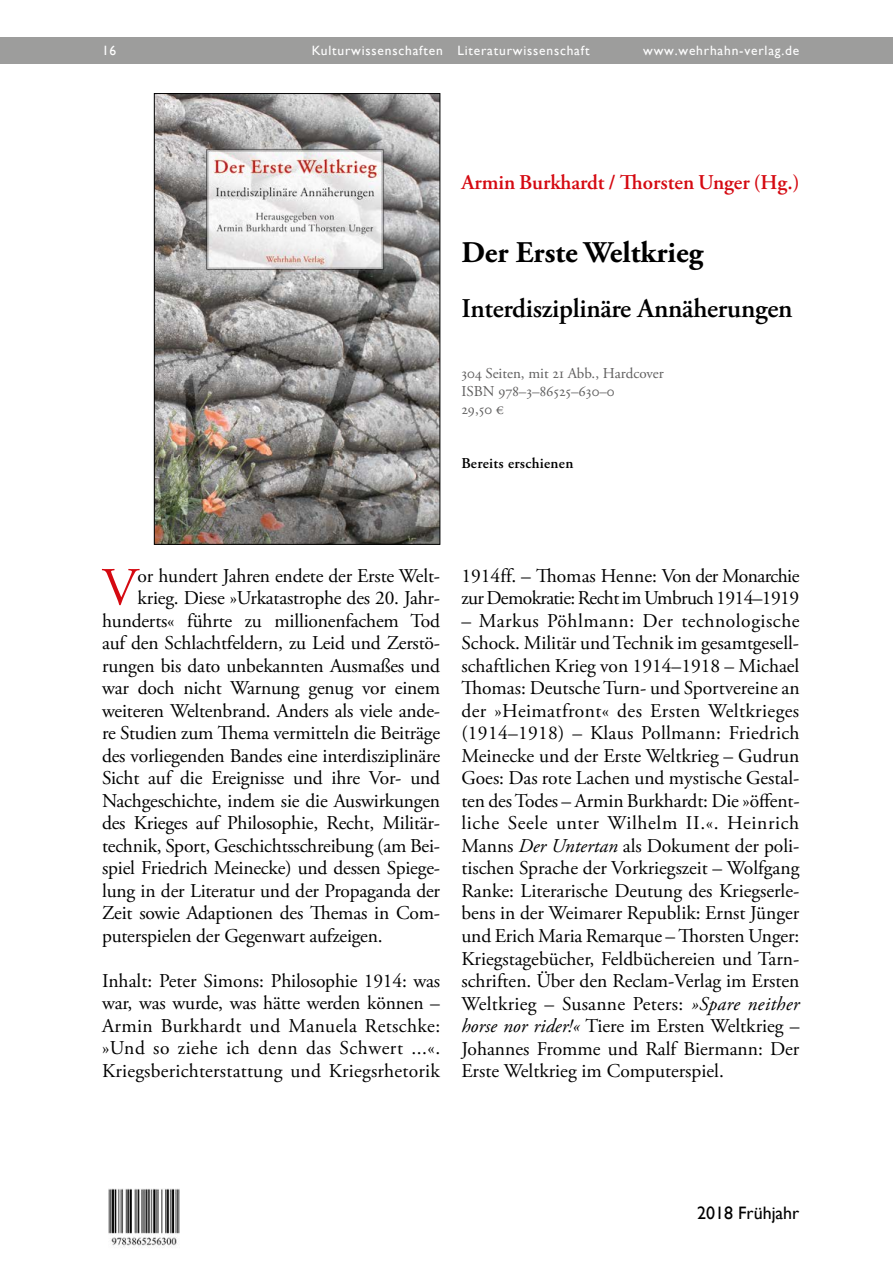
<style>
.page{position:relative;width:893px;height:1263px;background:#fff}
.page>*{position:absolute;margin:0;border:0;box-sizing:border-box;transform-origin:0 0}
.t1{font:53.4px "Adobe Garamond Pro";color:#d50911}
.t2{font:700 30px "Adobe Garamond Pro";color:#000}
.t3{font:600 27px "Adobe Garamond Pro";letter-spacing:-.01em;color:#000}
.t4{font:600 21px "Adobe Garamond Pro";color:#d50911}
.t5{font:19.5px/22.5px "Adobe Garamond Pro";letter-spacing:-.01em;color:#000;text-align:justify}
.t6{font:19.5px/22.5px "Adobe Garamond Pro";letter-spacing:-.03em;color:#000}
.t7{font:18px "Gill Sans";color:#000}
.t8{font:15px/18px "Adobe Garamond Pro";color:#5f5e5e}
.t9{font:600 15px "Adobe Garamond Pro";letter-spacing:.02em;color:#000}
.t10{font:13.5px "Gill Sans";letter-spacing:.06em;color:#fff}
.s1{font-style:italic}
</style>
<div class="page">
<div style="left:0;top:38px;width:893px;height:26px;background:#9d9d9c"></div>
<img style="left:156px;top:95px;width:282px;height:447px">
<div style="left:154px;top:93px;width:286px;height:451px;border:1px solid #000"></div>
<img style="left:108px;top:1188px;width:72px;height:59px">
<p class="t10" style="left:102px;top:43px;width:16px">16</p>
<p class="t10" style="left:643px;top:43px;width:109px">www.wehrhahn-v</p>
<p class="t10" style="left:312px;top:43px;width:279px">Kulturwissenschaften Literaturwissenschaft</p>
<p class="t10" style="left:646px;top:43px;width:156px">www.wehrhahn-verlag.de</p>
<p class="t4" style="left:461px;top:170px;width:340px">Armin Burkhardt / Thorsten Unger (Hg.)</p>
<h2 class="t2" style="left:461px;top:235px;width:243px">Der Erste Weltkrieg</h2>
<h3 class="t3" style="left:461px;top:293px;width:333px">Interdisziplinäre Annäherungen</h3>
<p class="t8" style="left:461px;top:365px;width:204px">304 Seiten, mit 21 Abb., Hardcover<br>ISBN 978–3–86525–630–0<br>29,50 €</p>
<p class="t9" style="left:461px;top:454px;width:113px">Bereits erschienen</p>
<h1 class="t1" style="left:102px;top:555px;width:38px">V</h1>
<p class="t5" style="left:138px;top:565px;width:304px">or hundert Jahren endete der Erste Welt-</p>
<p class="t5" style="left:138px;top:588px;width:304px">krieg. Diese »Urkatastrophe des 20. Jahr-</p>
<p class="t5" style="left:102px;top:610px;width:340px">hunderts« führte zu millionenfachem Tod</p>
<p class="t5" style="left:102px;top:633px;width:339px">auf den Schlachtfeldern, zu Leid und Zerstö-</p>
<p class="t5" style="left:102px;top:655px;width:340px">rungen bis dato unbekannten Ausmaßes und</p>
<p class="t5" style="left:102px;top:678px;width:339px">war doch nicht Warnung genug vor einem</p>
<p class="t5" style="left:102px;top:700px;width:340px">weiteren Weltenbrand. Anders als viele ande-</p>
<p class="t5" style="left:102px;top:723px;width:340px">re Studien zum Thema vermitteln die Beiträge</p>
<p class="t5" style="left:102px;top:745px;width:340px">des vorliegenden Bandes eine interdisziplinäre</p>
<p class="t5" style="left:102px;top:768px;width:340px">Sicht auf die Ereignisse und ihre Vor- und</p>
<p class="t5" style="left:102px;top:790px;width:340px">Nachgeschichte, indem sie die Auswirkungen</p>
<p class="t5" style="left:102px;top:813px;width:340px">des Krieges auf Philosophie, Recht, Militär-</p>
<p class="t5" style="left:102px;top:835px;width:340px">technik, Sport, Geschichtsschreibung (am Bei-</p>
<p class="t5" style="left:102px;top:858px;width:340px">spiel Friedrich Meinecke) und dessen Spiege-</p>
<p class="t5" style="left:102px;top:880px;width:340px">lung in der Literatur und der Propaganda der</p>
<p class="t5" style="left:102px;top:903px;width:340px">Zeit sowie Adaptionen des Themas in Com-</p>
<p class="t5" style="left:102px;top:925px;width:282px">puterspielen der Gegenwart aufzeigen.</p>
<p class="t5" style="left:102px;top:970px;width:340px">Inhalt: Peter Simons: Philosophie 1914: was war, was wurde, was hätte werden können – Armin Burkhardt und Manuela Retschke: »Und so ziehe ich denn das Schwert ...«.<br>Kriegsberichterstattung und Kriegsrhetorik</p>
<p class="t6" style="left:461px;top:565px;width:340px">1914ff. – Thomas Henne: Von der Monarchie zur Demokratie: Recht im Umbruch 1914–1919</p>
<p class="t5" style="left:461px;top:610px;width:340px">– Markus Pöhlmann: Der technologische Schock. Militär und Technik im gesamtgesell&shy;schaftlichen Krieg von 1914–1918 – Michael Thomas: Deutsche Turn- und Sportvereine an der »Heimatfront« des Ersten Weltkrieges (1914–1918) – Klaus Pollmann: Friedrich Meinecke und der Erste Weltkrieg – Gudrun Goes: Das rote Lachen und mystische Gestal&shy;ten des Todes – Armin Burkhardt: Die »öffent&shy;liche Seele unter Wilhelm II.«. Heinrich Manns <span class="s1">Der Untertan</span> als Dokument der poli&shy;tischen Sprache der Vorkriegszeit – Wolfgang Ranke: Literarische Deutung des Kriegserle&shy;bens in der Weimarer Republik: Ernst Jünger und Erich Maria Remarque – Thorsten Unger:<br>Kriegstagebücher, Feldbüchereien und Tarn&shy;schriften. Über den Reclam-Verlag im Ersten Weltkrieg – Susanne Peters: <span class="s1">»Spare neither horse nor rider!«</span> Tiere im Ersten Weltkrieg – Johannes Fromme und Ralf Biermann: Der Erste Weltkrieg im Computerspiel.</p>
<p class="t7" style="left:697px;top:1203px;width:104px">2018 Frühjahr</p>
</div>
